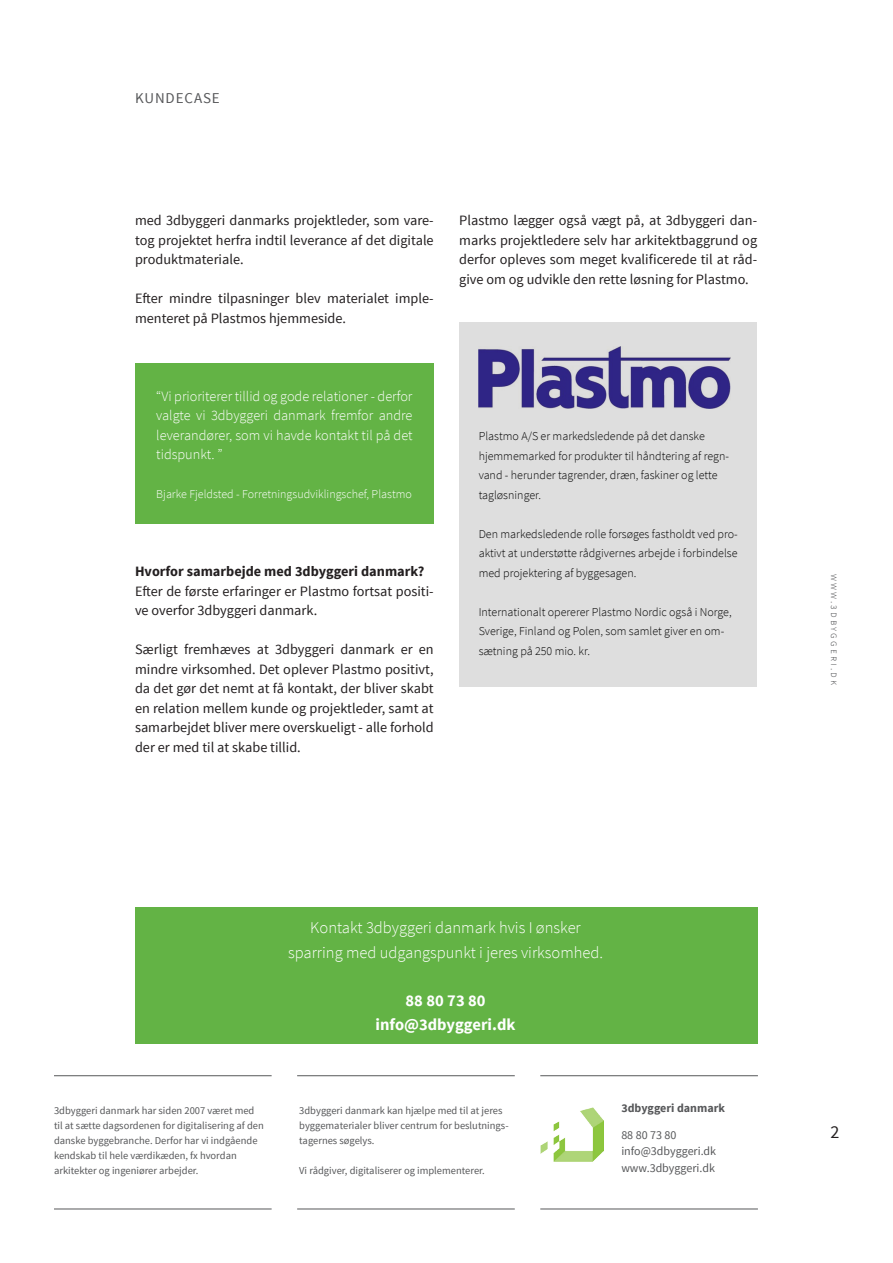
<style>
.page{position:relative;width:893px;height:1263px;background:#fff}
.page>*{position:absolute;margin:0;border:0;box-sizing:border-box;transform-origin:0 0}
.t1{font:18px "Source Sans Pro";color:#231f20}
.t2{font:300 16.5px "Source Sans Pro";color:#fff}
.t3{font:700 16.5px "Source Sans Pro";color:#fff}
.t4{font:15px "Source Sans Pro";letter-spacing:.06em;color:#57585a}
.Copy_text{font:14.25px/19.5px "Source Sans Pro";color:#231f20;text-align:justify}
.Copy_text-2{font:300 14.25px/19.5px "Source Sans Pro";color:#fff;text-align:justify}
.Copy_text-3{font:700 14.25px "Source Sans Pro";color:#231f20}
.Billedtekst{font:300 12px/19.5px "Source Sans Pro";color:#000}
.Copy_text-4{font:300 12px "Source Sans Pro";color:#fff}
.t5{font:12px/16.5px "Source Sans Pro";color:#57585a}
.t6{font:700 12px "Source Sans Pro";color:#57585a}
.t7{font:10.5px/15px "Source Sans Pro";color:#57585a}
.t8{font:300 10.5px "Source Sans Pro";letter-spacing:.2em;color:#57585a}
</style>
<div class="page">
<hr style="left:540px;top:1209px;width:218px;height:1px;background:#57585a">
<hr style="left:540px;top:1075px;width:218px;height:1px;background:#57585a">
<hr style="left:54px;top:1209px;width:218px;height:1px;background:#57585a">
<hr style="left:54px;top:1075px;width:218px;height:1px;background:#57585a">
<hr style="left:297px;top:1209px;width:218px;height:1px;background:#57585a">
<hr style="left:297px;top:1075px;width:218px;height:1px;background:#57585a">
<img style="left:540px;top:1107px;width:64px;height:55px">
<div style="left:459px;top:322px;width:298px;height:365px;background:#dedede"></div>
<div style="left:135px;top:363px;width:299px;height:160px;background:#63b345"></div>
<div style="left:135px;top:908px;width:623px;height:136px;background:#63b345"></div>
<img style="left:479px;top:347px;width:251px;height:62px">
<p class="t4" style="left:135px;top:89px;width:86px">KUNDECASE</p>
<p class="Copy_text" style="left:135px;top:211px;width:300px">med 3dbyggeri danmarks projektleder, som vare&shy;tog projektet herfra indtil leverance af det digitale produktmateriale.</p>
<p class="Copy_text" style="left:135px;top:289px;width:300px">Efter mindre tilpasninger blev materialet imple&shy;menteret på Plastmos hjemmeside.</p>
<p class="Copy_text-2" style="left:156px;top:386px;width:258px">“Vi prioriterer tillid og gode relationer - derfor valgte vi 3dbyggeri danmark fremfor andre leverandører, som vi havde kontakt til på det tidspunkt. ”</p>
<p class="Copy_text-4" style="left:156px;top:487px;width:257px">Bjarke Fjeldsted - Forretningsudviklingschef, Plastmo</p>
<p class="Copy_text-3" style="left:135px;top:562px;width:291px">Hvorfor samarbejde med 3dbyggeri danmark?</p>
<p class="Copy_text" style="left:135px;top:581px;width:300px">Efter de første erfaringer er Plastmo fortsat positi&shy;ve overfor 3dbyggeri danmark.</p>
<p class="Copy_text" style="left:135px;top:640px;width:300px">Særligt fremhæves at 3dbyggeri danmark er en mindre virksomhed. Det oplever Plastmo positivt, da det gør det nemt at få kontakt, der bliver skabt en relation mellem kunde og projektleder, samt at samarbejdet bliver mere overskueligt - alle forhold der er med til at skabe tillid.</p>
<p class="Copy_text" style="left:459px;top:211px;width:299px">Plastmo lægger også vægt på, at 3dbyggeri dan&shy;marks projektledere selv har arkitektbaggrund og derfor opleves som meget kvalificerede til at råd&shy;give om og udvikle den rette løsning for Plastmo.</p>
<p class="Billedtekst" style="left:479px;top:427px;width:252px">Plastmo A/S er markedsledende på det danske hjemmemarked for produkter til håndtering af regn&shy;vand - herunder tagrender, dræn, faskiner og lette tagløsninger.</p>
<p class="Billedtekst" style="left:479px;top:524px;width:261px;text-align:justify">Den markedsledende rolle forsøges fastholdt ved pro&shy;aktivt at understøtte rådgivernes arbejde i forbindelse med projektering af byggesagen.</p>
<p class="Billedtekst" style="left:479px;top:602px;width:255px">Internationalt opererer Plastmo Nordic også i Norge,<br>Sverige, Finland og Polen, som samlet giver en om&shy;sætning på 250 mio. kr.</p>
<p class="t2" style="left:310px;top:918px;width:272px">Kontakt 3dbyggeri danmark hvis I ønsker</p>
<p class="t2" style="left:288px;top:942px;width:317px">sparring med udgangspunkt i jeres virksomhed.</p>
<p class="t3" style="left:406px;top:989px;width:81px">88 80 73 80</p>
<p class="t3" style="left:376px;top:1013px;width:142px">info@3dbyggeri.dk</p>
<p class="t7" style="left:54px;top:1103px;width:211px">3dbyggeri danmark har siden 2007 været med til at sætte dagsordenen for digitalisering af den danske byggebranche. Derfor har vi indgående kendskab til hele værdikæden, fx hvordan arkitekter og ingeniører arbejder.</p>
<p class="t7" style="left:299px;top:1103px;width:211px">3dbyggeri danmark kan hjælpe med til at jeres byggematerialer bliver centrum for beslutnings&shy;tagernes søgelys.</p>
<p class="t7" style="left:299px;top:1163px;width:187px">Vi rådgiver, digitaliserer og implementerer.</p>
<p class="t6" style="left:621px;top:1100px;width:105px">3dbyggeri danmark</p>
<p class="t5" style="left:621px;top:1126px;width:96px">88 80 73 80 info@3dbyggeri.dk www.3dbyggeri.dk</p>
<p class="t8" style="left:841px;top:574px;width:112px;rotate:90deg">www.3dbyggeri.dk</p>
<p class="t1" style="left:831px;top:1121px;width:10px">2</p>
</div>
